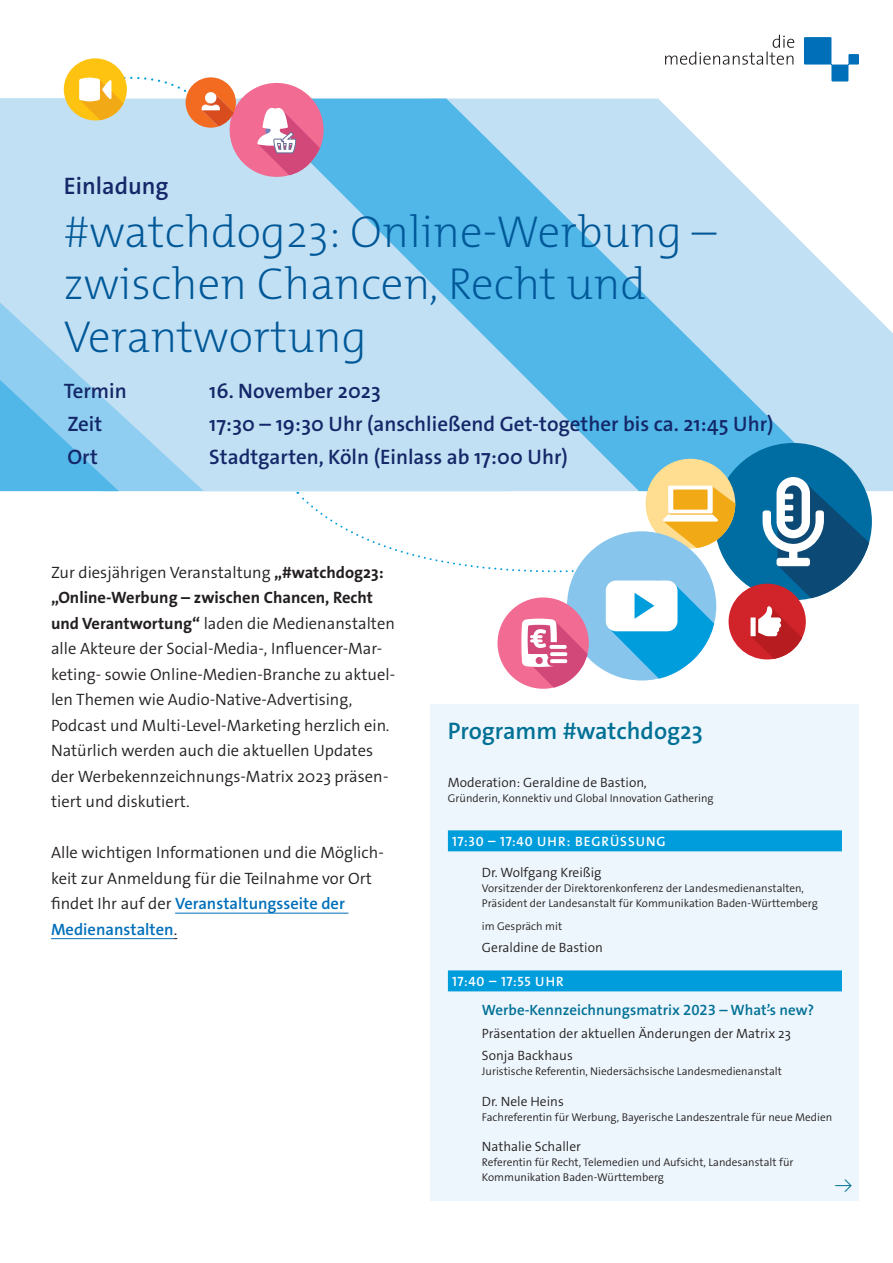
<style>
.page{position:relative;width:893px;height:1263px;background:#fff}
.page>*{position:absolute;margin:0;border:0;box-sizing:border-box;transform-origin:0 0}
.Head{font:200 45px/52.5px "The Mix Os F";color:#005898}
.Subline_12_pt{font:600 24px "The Sans Os F";color:#007095}
.Subline_12_pt-2{font:600 24px "The Sans Os F";color:#142768}
.Subline_12_pt-3{font:600 21px "The Sans Os F";color:#142768}
.Intro{font:300 16.5px/25.5px "The Sans Os F";color:#231f20}
._02a_Keynote{font:600 15px "The Sans Os F";color:#007095}
._03_namen{font:300 13.5px "The Sans Os F";color:#231f20}
.Headline_Balken_Programm{font:600 13.5px "The Sans Os F";letter-spacing:.07em;color:#fff}
.Headline_Balken_Programm-2{font:600 13.5px "The Sans Os F";letter-spacing:.05em;color:#fff}
._04_position{font:300 11.25px/15px "The Sans Os F";color:#231f20}
._07_Im_Gespräch_mit{font:300 11.25px "The Sans Os F";color:#231f20}
.s1{font-weight:700}
.s2{font-weight:600;color:#006fba}
</style>
<div class="page">
<svg style="left:844px;top:284px;width:49px;height:207px;background:#c9e3f5"></svg>
<svg style="left:639px;top:99px;width:205px;height:370px;fill:#c2e0f4"></svg>
<svg style="left:0;top:99px;width:639px;height:392px;background:#a0d3f0"></svg>
<svg style="left:665px;top:35px;width:129px;height:30px"></svg>
<svg style="left:804px;top:37px;width:55px;height:44px"></svg>
<hr style="left:175px;top:913px;width:173px;height:1px;background:#006fba">
<hr style="left:51px;top:938px;width:123px;height:1px;background:#006fba">
<div style="left:431px;top:704px;width:428px;height:496px;background:#edf6fc"></div>
<div style="left:448px;top:830px;width:394px;height:21px;background:#009ddc"></div>
<div style="left:448px;top:970px;width:394px;height:21px;background:#009ddc"></div>
<div style="left:230px;top:83px;width:94px;height:94px;background:#f16b92;border-radius:50%"></div>
<svg style="left:257px;top:108px;width:63px;height:67px"></svg>
<div style="left:715px;top:443px;width:157px;height:157px;background:#006da2;border-radius:50%"></div>
<svg style="left:763px;top:477px;width:106px;height:121px"></svg>
<div style="left:64px;top:58px;width:63px;height:62px;background:#fec210;border-radius:50%"></div>
<svg style="left:77px;top:66px;width:159px;height:62px"></svg>
<svg style="left:297px;top:459px;width:438px;height:228px"></svg>
<div style="left:729px;top:584px;width:77px;height:75px;background:#d1232a;border-radius:50%"></div>
<svg style="left:750px;top:606px;width:52px;height:53px"></svg>
<p class="Subline_12_pt-2" style="left:64px;top:170px;width:106px">Einladung</p>
<p class="Head" style="left:64px;top:205px;width:654px">#watchdog23: Online-Werbung – zwischen Chancen, Recht und<br>Verantwortung</p>
<p class="Subline_12_pt-3" style="left:64px;top:377px;width:65px">Termin</p>
<p class="Subline_12_pt-3" style="left:209px;top:377px;width:173px">16. November 2023</p>
<p class="Subline_12_pt-3" style="left:67px;top:410px;width:36px">Zeit</p>
<p class="Subline_12_pt-3" style="left:209px;top:410px;width:566px">17:30 – 19:30 Uhr (anschließend Get-together bis ca. 21:45 Uhr)</p>
<p class="Subline_12_pt-3" style="left:67px;top:443px;width:32px">Ort</p>
<p class="Subline_12_pt-3" style="left:209px;top:443px;width:360px">Stadtgarten, Köln (Einlass ab 17:00 Uhr)</p>
<p class="Intro" style="left:51px;top:560px;width:346px">Zur diesjährigen Veranstaltung <span class="s1">„#watchdog23: „Online-Werbung – zwischen Chancen, Recht und Verantwortung“</span> laden die Medienanstalten alle Akteure der Social-Media-, Influencer-Mar&shy;keting- sowie Online-Medien-Branche zu aktuel&shy;len Themen wie Audio-Native-Advertising, Podcast und Multi-Level-Marketing herzlich ein.<br>Natürlich werden auch die aktuellen Updates der Werbekennzeichnungs-Matrix 2023 präsen&shy;tiert und diskutiert.</p>
<p class="Intro" style="left:51px;top:840px;width:334px">Alle wichtigen Informationen und die Möglich&shy;keit zur Anmeldung für die Teilnahme vor Ort findet Ihr auf der <span class="s2">Veranstaltungsseite der Medienanstalten</span>.</p>
<p class="Subline_12_pt" style="left:448px;top:715px;width:256px">Programm #watchdog23</p>
<p class="_03_namen" style="left:448px;top:774px;width:200px">Moderation: Geraldine de Bastion,</p>
<p class="_04_position" style="left:448px;top:791px;width:267px">Gründerin, Konnektiv und Global Innovation Gathering</p>
<p class="Headline_Balken_Programm" style="left:452px;top:833px;width:215px">17:30 – 17:40 UHR: BEGRÜSSUNG</p>
<p class="_03_namen" style="left:482px;top:863px;width:121px">Dr. Wolfgang Kreißig</p>
<p class="_04_position" style="left:482px;top:880px;width:337px">Vorsitzender der Direktorenkonferenz der Landesmedienanstalten,<br>Präsident der Landesanstalt für Kommunikation Baden-Württemberg</p>
<p class="_07_Im_Gespräch_mit" style="left:482px;top:919px;width:82px">im Gespräch mit</p>
<p class="_03_namen" style="left:482px;top:939px;width:122px">Geraldine de Bastion</p>
<p class="Headline_Balken_Programm-2" style="left:452px;top:973px;width:113px">17:40 – 17:55 UHR</p>
<p class="_02a_Keynote" style="left:482px;top:1001px;width:334px">Werbe-Kennzeichnungsmatrix 2023 – What’s new?</p>
<p class="_03_namen" style="left:482px;top:1024px;width:311px">Präsentation der aktuellen Änderungen der Matrix 23</p>
<p class="_03_namen" style="left:482px;top:1047px;width:92px">Sonja Backhaus</p>
<p class="_04_position" style="left:482px;top:1064px;width:302px">Juristische Referentin, Niedersächsische Landesmedienanstalt</p>
<p class="_03_namen" style="left:482px;top:1092px;width:83px">Dr. Nele Heins</p>
<p class="_04_position" style="left:482px;top:1109px;width:352px">Fachreferentin für Werbung, Bayerische Landeszentrale für neue Medien</p>
<p class="_03_namen" style="left:482px;top:1138px;width:101px">Nathalie Schaller</p>
<p class="_04_position" style="left:482px;top:1155px;width:313px">Referentin für Recht, Telemedien und Aufsicht, Landesanstalt für<br>Kommunikation Baden-Württemberg</p>
</div>
